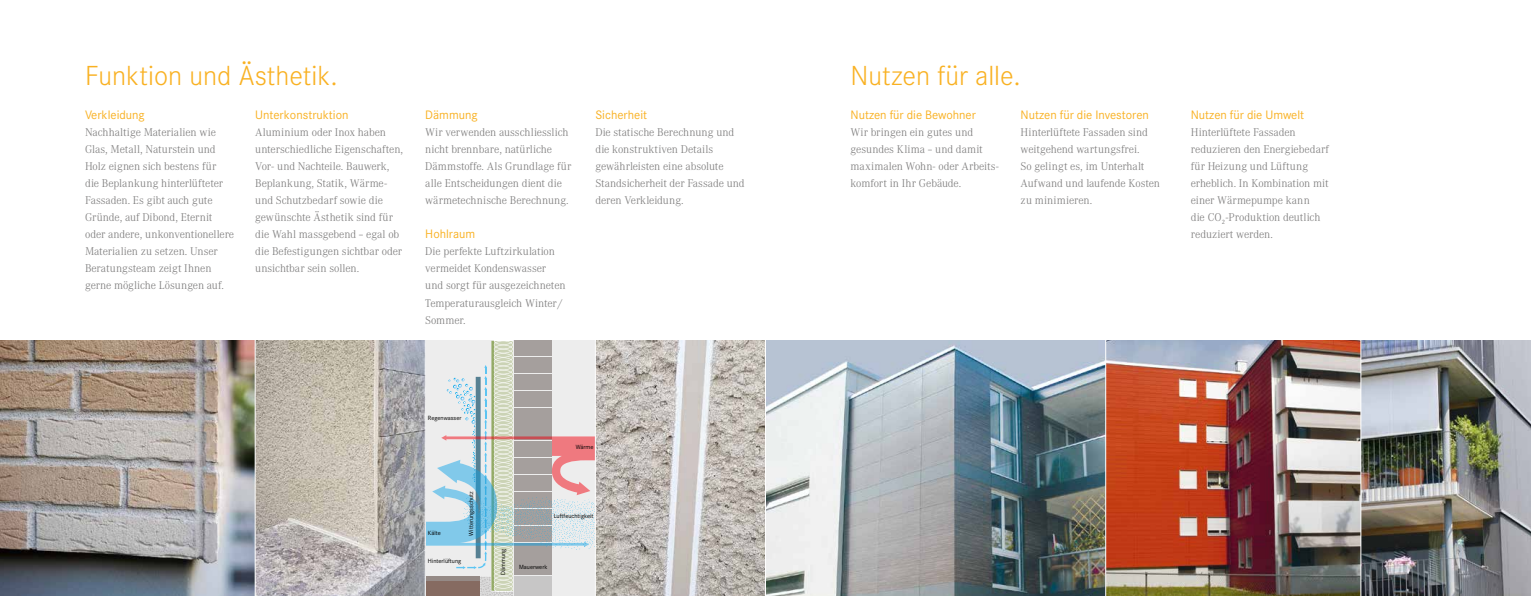
<style>
.page{position:relative;width:1531px;height:596px;background:#fff}
.page>*{position:absolute;margin:0;border:0;box-sizing:border-box;transform-origin:0 0}
.t1{font:300 27px "Corporate S";color:#f9b122}
.t2{font:12px "Corporate S";color:#f9b122}
.t3{font:300 11px/17px "Corporate A";letter-spacing:-.01em;color:#7c7b7b}
.t4{font:5.9px "Corporate S";color:#000}
</style>
<div class="page">
<svg style="left:425px;top:340px;width:171px;height:256px;background:#c9cccd"></svg>
<img style="left:596px;top:340px;width:935px;height:255px">
<img style="left:0;top:340px;width:425px;height:255px">
<hr style="left:1105px;top:332px;width:1px;height:263px;background:#fff">
<hr style="left:255px;top:332px;width:1px;height:263px;background:#fff">
<hr style="left:425px;top:332px;width:1px;height:263px;background:#fff">
<hr style="left:595px;top:332px;width:1px;height:263px;background:#fff">
<hr style="left:765px;top:332px;width:1px;height:263px;background:#fff">
<hr style="left:1360px;top:332px;width:1px;height:263px;background:#fff">
<h1 class="t1" style="left:85px;top:60px;width:254px">Funktion und Ästhetik.</h1>
<p class="t2" style="left:85px;top:108px;width:61px">Verkleidung</p>
<p class="t3" style="left:85px;top:124px;width:151px">Nachhaltige Materialien wie<br>Glas, Metall, Naturstein und<br>Holz eignen sich bestens für<br>die Beplankung hinterlüfteter<br>Fassaden. Es gibt auch gute<br>Gründe, auf Dibond, Eternit oder andere, unkonventionellere<br>Materialien zu setzen. Unser<br>Beratungsteam zeigt Ihnen gerne mögliche Lösungen auf.</p>
<p class="t2" style="left:255px;top:108px;width:95px">Unterkonstruktion</p>
<p class="t3" style="left:255px;top:124px;width:150px">Aluminium oder Inox haben unterschiedliche Eigenschaften,<br>Vor- und Nachteile. Bauwerk,<br>Beplankung, Statik, Wärme&shy;und Schutzbedarf sowie die gewünschte Ästhetik sind für die Wahl massgebend – egal ob die Befestigungen sichtbar oder unsichtbar sein sollen.</p>
<p class="t2" style="left:425px;top:108px;width:54px">Dämmung</p>
<p class="t3" style="left:425px;top:124px;width:147px">Wir verwenden ausschliesslich nicht brennbare, natürliche<br>Dämmstoffe. Als Grundlage für alle Entscheidungen dient die wärmetechnische Berechnung.</p>
<p class="t2" style="left:425px;top:227px;width:51px">Hohlraum</p>
<p class="t3" style="left:425px;top:243px;width:142px">Die perfekte Luftzirkulation vermeidet Kondenswasser und sorgt für ausgezeichneten<br>Temperaturausgleich Winter /<br>Sommer.</p>
<p class="t2" style="left:595px;top:108px;width:53px">Sicherheit</p>
<p class="t3" style="left:595px;top:124px;width:151px">Die statische Berechnung und die konstruktiven Details gewährleisten eine absolute<br>Standsicherheit der Fassade und deren Verkleidung.</p>
<p class="t4" style="left:428px;top:414px;width:35px">Regenwasser</p>
<p class="t4" style="left:428px;top:529px;width:14px">Kälte</p>
<p class="t4" style="left:467px;top:535px;width:45px;rotate:-90deg">Witterungsschutz</p>
<p class="t4" style="left:428px;top:557px;width:35px">Hinterlüftung</p>
<p class="t4" style="left:576px;top:443px;width:19px">Wärme</p>
<p class="t4" style="left:499px;top:574px;width:27px;rotate:-90deg">Dämmung</p>
<p class="t4" style="left:554px;top:512px;width:41px">Luftfeuchtigkeit</p>
<p class="t4" style="left:519px;top:563px;width:30px">Mauerwerk</p>
<h1 class="t1" style="left:850px;top:60px;width:172px">Nutzen für alle.</h1>
<p class="t2" style="left:850px;top:108px;width:127px">Nutzen für die Bewohner</p>
<p class="t3" style="left:850px;top:124px;width:150px">Wir bringen ein gutes und gesundes Klima – und damit maximalen Wohn- oder Arbeits&shy;komfort in Ihr Gebäude.</p>
<p class="t2" style="left:1020px;top:108px;width:130px">Nutzen für die Investoren</p>
<p class="t3" style="left:1020px;top:124px;width:141px">Hinterlüftete Fassaden sind weitgehend wartungsfrei.<br>So gelingt es, im Unterhalt<br>Aufwand und laufende Kosten zu minimieren.</p>
<p class="t2" style="left:1191px;top:108px;width:115px">Nutzen für die Umwelt</p>
<p class="t3" style="left:1191px;top:124px;width:140px">Hinterlüftete Fassaden reduzieren den Energiebedarf für Heizung und Lüftung erheblich. In Kombination mit einer Wärmepumpe kann<br>die CO<sub>2</sub>-Produktion deutlich reduziert werden.</p>
</div>
